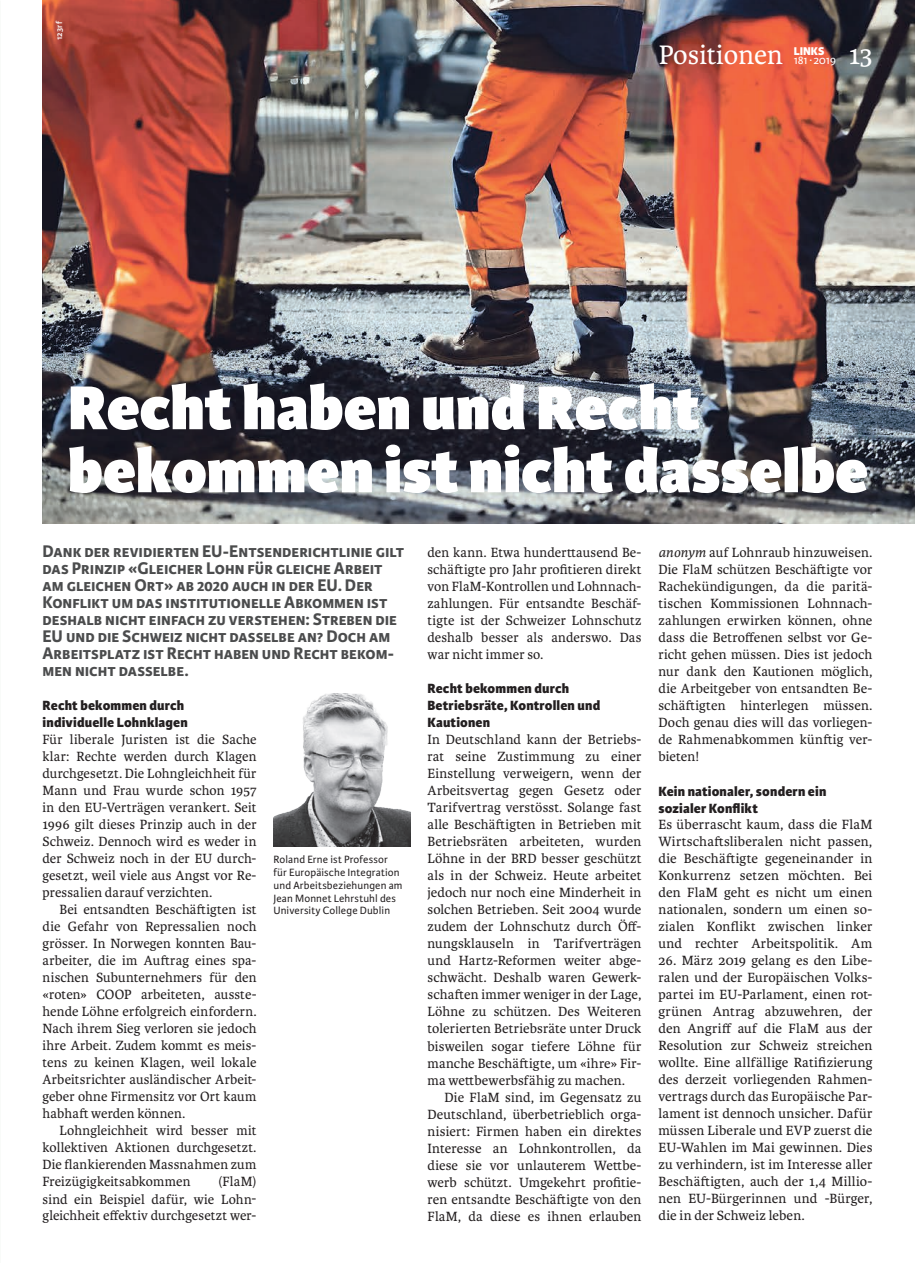
<style>
.page{position:relative;width:915px;height:1263px;background:#fff}
.page>*{position:absolute;margin:0;border:0;box-sizing:border-box;transform-origin:0 0}
.t1{font:800 66px/63px "Karmina Sans";color:#fff}
.t2{font:28.5px "Karmina";color:#fff}
.t3{font:700 18px/17px "Karmina Sans";color:#4b4c4d}
.t4{font:14.25px/17px "Karmina";letter-spacing:.01em;color:#231f20;text-align:justify}
.t5{font:800 14.25px/17px "Karmina Sans";letter-spacing:.01em;color:#231f20}
.t6{font:12px "Karmina Sans";letter-spacing:-.01em;color:#fff}
.t7{font:800 12px "Karmina Sans";color:#fff}
.t8{font:11.25px/12.8px "Karmina Sans";letter-spacing:.015em;color:#231f20}
.t9{font:600 9px "Karmina Sans";letter-spacing:.02em;color:#fff}
.s1{font-style:italic}
</style>
<div class="page">
<img style="left:43px;top:0;width:871px;height:523px">
<img style="left:273px;top:693px;width:137px;height:153px">
<p class="t9" style="left:54px;top:40px;width:21px;rotate:-90deg">123rf</p>
<h2 class="t2" style="left:658px;top:39px;width:126px">Positionen</h2>
<p class="t7" style="left:793px;top:44px;width:32px">LINKS</p>
<p class="t6" style="left:793px;top:53px;width:44px">181∙ 2019</p>
<h2 class="t2" style="left:848px;top:39px;width:25px">13</h2>
<h1 class="t1" style="left:68px;top:379px;width:801px">Recht haben und Recht bekommen ist nicht dasselbe</h1>
<p class="t3" style="left:43px;top:543px;width:363px">Dank der revidierten EU-Entsenderichtlinie gilt das Prinzip «Gleicher Lohn für gleiche Arbeit am gleichen Ort» ab 2020 auch in der EU. Der Konflikt um das institutionelle Abkommen ist deshalb nicht einfach zu verstehen: Streben die EU und die Schweiz nicht dasselbe an? Doch am Arbeitsplatz ist Recht haben und Recht bekom&shy;men nicht dasselbe.</p>
<p class="t4" style="left:427px;top:544px;width:215px">den kann. Etwa hunderttausend Be&shy;schäftigte pro Jahr profitieren direkt von FlaM-Kontrollen und Lohnnach&shy;zahlungen. Für entsandte Beschäf&shy;tigte ist der Schweizer Lohnschutz deshalb besser als anderswo. Das war nicht immer so.</p>
<p class="t5" style="left:427px;top:680px;width:174px">Recht bekommen durch<br>Betriebsräte, Kontrollen und<br>Kautionen</p>
<p class="t4" style="left:427px;top:731px;width:215px">In Deutschland kann der Betriebs&shy;rat seine Zustimmung zu einer Einstellung verweigern, wenn der Arbeitsvertag gegen Gesetz oder Tarifvertrag verstösst. Solange fast alle Beschäftigten in Betrieben mit Betriebsräten arbeiteten, wurden Löhne in der BRD besser geschützt als in der Schweiz. Heute arbeitet jedoch nur noch eine Minderheit in solchen Betrieben. Seit 2004 wurde zudem der Lohnschutz durch Öff&shy;nungsklauseln in Tarifverträgen und Hartz-Reformen weiter abge&shy;schwächt. Deshalb waren Gewerk&shy;schaften immer weniger in der Lage, Löhne zu schützen. Des Weiteren tolerierten Betriebsräte unter Druck bisweilen sogar tiefere Löhne für manche Beschäftigte, um «ihre» Fir&shy;ma wettbewerbsfähig zu machen.</p>
<p class="t4" style="left:427px;top:1089px;width:215px;text-indent:17px">Die FlaM sind, im Gegensatz zu Deutschland, überbetrieblich orga&shy;nisiert: Firmen haben ein direktes Interesse an Lohnkontrollen, da diese sie vor unlauterem Wettbe&shy;werb schützt. Umgekehrt profitie&shy;ren entsandte Beschäftigte von den FlaM, da diese es ihnen erlauben</p>
<p class="t5" style="left:43px;top:697px;width:147px">Recht bekommen durch individuelle Lohnklagen</p>
<p class="t4" style="left:43px;top:731px;width:215px">Für liberale Juristen ist die Sache klar: Rechte werden durch Klagen durchgesetzt. Die Lohngleichheit für Mann und Frau wurde schon 1957 in den EU-Verträgen verankert. Seit 1996 gilt dieses Prinzip auch in der Schweiz. Dennoch wird es weder in der Schweiz noch in der EU durch&shy;gesetzt, weil viele aus Angst vor Re&shy;pressalien darauf verzichten.</p>
<p class="t4" style="left:43px;top:901px;width:215px;text-indent:17px">Bei entsandten Beschäftigten ist die Gefahr von Repressalien noch grösser. In Norwegen konnten Bau&shy;arbeiter, die im Auftrag eines spa&shy;nischen Subunternehmers für den «roten» COOP arbeiteten, ausste&shy;hende Löhne erfolgreich einfordern.<br>Nach ihrem Sieg verloren sie jedoch ihre Arbeit. Zudem kommt es meis&shy;tens zu keinen Klagen, weil lokale Arbeitsrichter ausländischer Arbeit&shy;geber ohne Firmensitz vor Ort kaum habhaft werden können.</p>
<p class="t4" style="left:43px;top:1122px;width:215px;text-indent:17px">Lohngleichheit wird besser mit kollektiven Aktionen durchgesetzt.<br>Die flankierenden Massnahmen zum Freizügigkeitsabkommen</p>
<p class="t8" style="left:273px;top:853px;width:130px">Roland Erne ist Professor für Europäische Integration und Arbeitsbeziehungen am<br>Jean Monnet Lehrstuhl des<br>University College Dublin</p>
<p class="t4" style="left:43px;top:1173px;width:215px;text-indent:176px">(FlaM) sind ein Beispiel dafür, wie Lohn&shy;gleichheit effektiv durchgesetzt wer-</p>
<p class="t4" style="left:658px;top:544px;width:215px"><span class="s1">anonym</span> auf Lohnraub hinzuweisen.<br>Die FlaM schützen Beschäftigte vor Rachekündigungen, da die paritä&shy;tischen Kommissionen Lohnnach&shy;zahlungen erwirken können, ohne dass die Betroffenen selbst vor Ge&shy;richt gehen müssen. Dies ist jedoch nur dank den Kautionen möglich, die Arbeitgeber von entsandten Be&shy;schäftigten hinterlegen müssen.<br>Doch genau dies will das vorliegen&shy;de Rahmenabkommen künftig ver&shy;bieten!</p>
<p class="t5" style="left:658px;top:783px;width:169px">Kein nationaler, sondern ein sozialer Konflikt</p>
<p class="t4" style="left:658px;top:816px;width:215px">Es überrascht kaum, dass die FlaM Wirtschaftsliberalen nicht passen, die Beschäftigte gegeneinander in Konkurrenz setzen möchten. Bei den FlaM geht es nicht um einen nationalen, sondern um einen so&shy;zialen Konflikt zwischen linker und rechter Arbeitspolitik. Am</p>
<p class="t4" style="left:658px;top:952px;width:215px">26. März 2019 gelang es den Libe&shy;ralen und der Europäischen Volks&shy;partei im EU-Parlament, einen rot&shy;grünen Antrag abzuwehren, der den Angriff auf die FlaM aus der Resolution zur Schweiz streichen wollte. Eine allfällige Ratifizierung des derzeit vorliegenden Rahmen&shy;vertrags durch das Europäische Par&shy;lament ist dennoch unsicher. Dafür müssen Liberale und EVP zuerst die EU-Wahlen im Mai gewinnen. Dies zu verhindern, ist im Interesse aller Beschäftigten, auch der 1,4 Millio&shy;nen EU-Bürgerinnen und -Bürger, die in der Schweiz leben.</p>
</div>
